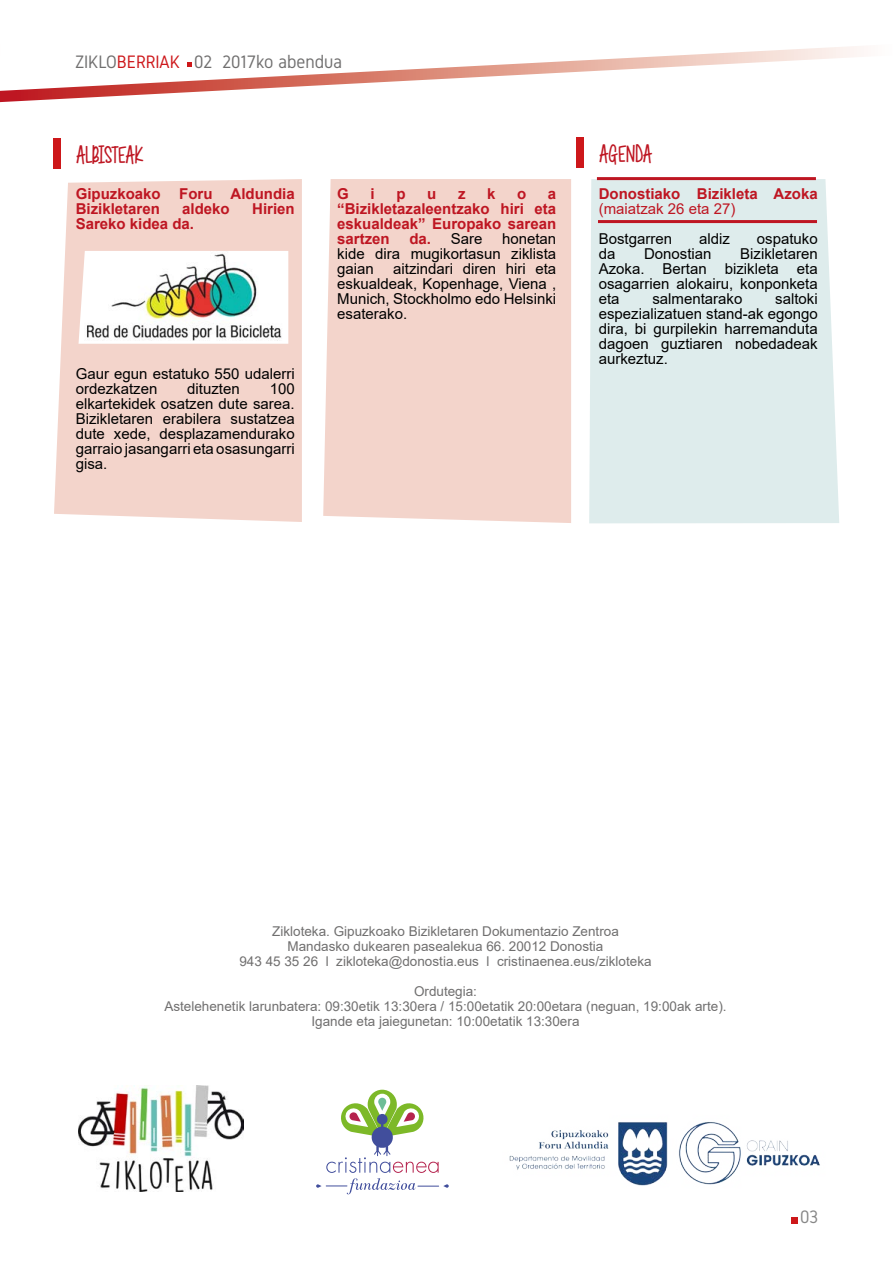
<style>
.page{position:relative;width:893px;height:1263px;background:#fff}
.page>*{position:absolute;margin:0;border:0;box-sizing:border-box;transform-origin:0 0}
.t1{font:31.5px "Generally Speaking";letter-spacing:-.02em;color:#be1622}
.t2{font:31.5px "Generally Speaking";color:#be1622}
.t3{font:18px "Gidole";color:#706f6f}
.t4{font:18px "Gidole";color:#878787}
.t5{font:15px/15px "Arial";color:#000;text-align:justify}
.t6{font:700 15px/15px "Arial";color:#be1622}
.t7{font:15px "Arial";color:#be1622}
.t8{font:13.5px/15px "Arial";color:#706f6f;text-align:center}
.s1{color:#cd171a}
.s2{font-weight:700;color:#be1622}
</style>
<div class="page">
<div style="left:323px;top:179px;width:248px;height:344px;background:#f3d4cb"></div>
<div style="left:589px;top:179px;width:250px;height:344px;background:#deecec"></div>
<div style="left:54px;top:179px;width:248px;height:343px;background:#f3d4cb"></div>
<div style="left:53px;top:138px;width:8px;height:31px;background:#cd171a"></div>
<div style="left:576px;top:137px;width:8px;height:31px;background:#cd171a"></div>
<div style="left:792px;top:1217px;width:6px;height:7px;background:#cd171a"></div>
<svg style="left:0;top:46px;width:861px;height:56px"></svg>
<hr style="left:597px;top:177px;width:219px;height:3px;background:#be1622">
<hr style="left:598px;top:220px;width:219px;height:3px;background:#be1622">
<img style="left:509px;top:1122px;width:311px;height:64px">
<img style="left:78px;top:1085px;width:166px;height:106px">
<svg style="left:316px;top:1090px;width:133px;height:104px"></svg>
<img style="left:79px;top:251px;width:209px;height:93px">
<p class="t3" style="left:75px;top:51px;width:268px">ZIKLO<span class="s1">BERRIAK</span> 02 2017ko abendua</p>
<h1 class="t1" style="left:77px;top:138px;width:68px">ALBISTEAK</h1>
<h1 class="t2" style="left:600px;top:137px;width:54px">AGENDA</h1>
<p class="t6" style="left:76px;top:186px;width:221px">Gipuzkoako Foru Aldundia<br>Bizikletaren</p>
<p class="t6" style="left:182px;top:201px;width:49px">aldeko</p>
<p class="t6" style="left:252px;top:201px;width:44px">Hirien</p>
<p class="t6" style="left:76px;top:216px;width:120px">Sareko kidea da.</p>
<p class="t5" style="left:76px;top:366px;width:220px">Gaur egun estatuko 550 udalerri ordezkatzen</p>
<p class="t5" style="left:76px;top:381px;width:220px;text-indent:194px">100 elkartekidek osatzen dute sarea.<br>Bizikletaren erabilera sustatzea dute xede, desplazamendurako garraio jasangarri eta osasungarri gisa.</p>
<p class="t5" style="left:187px;top:381px;width:54px">dituzten</p>
<p class="t6" style="left:337px;top:186px;width:13px">G</p>
<p class="t6" style="left:371px;top:186px;width:6px">i</p>
<p class="t6" style="left:396px;top:186px;width:11px">p</p>
<p class="t6" style="left:427px;top:186px;width:11px">u</p>
<p class="t6" style="left:458px;top:186px;width:9px">z</p>
<p class="t6" style="left:487px;top:186px;width:10px">k</p>
<p class="t6" style="left:517px;top:186px;width:11px">o</p>
<p class="t6" style="left:337px;top:186px;width:221px;text-align:justify;text-indent:211px">a “Bizikletazaleentzako hiri eta eskualdeak” Europako sarean sartzen</p>
<p class="t5" style="left:409px;top:231px;width:74px"><span class="s2">da.</span> Sare</p>
<p class="t5" style="left:337px;top:231px;width:220px;text-indent:165px">honetan kide dira mugikortasun ziklista gaian</p>
<p class="t5" style="left:337px;top:261px;width:220px;text-indent:56px">aitzindari diren hiri eta eskualdeak, Kopenhage, Viena , Munich, Stockholmo edo Helsinki esaterako.</p>
<p class="t6" style="left:599px;top:186px;width:220px">Donostiako Bizikleta Azoka</p>
<p class="t7" style="left:599px;top:198px;width:138px">(maiatzak 26 eta 27)</p>
<p class="t5" style="left:599px;top:231px;width:75px">Bostgarren</p>
<p class="t5" style="left:699px;top:231px;width:32px">aldiz</p>
<p class="t5" style="left:757px;top:231px;width:62px">ospatuko</p>
<p class="t5" style="left:599px;top:246px;width:18px">da</p>
<p class="t5" style="left:644px;top:246px;width:69px">Donostian</p>
<p class="t5" style="left:599px;top:246px;width:220px;text-indent:141px">Bizikletaren Azoka. Bertan bizikleta eta osagarrien alokairu, konponketa eta</p>
<p class="t5" style="left:599px;top:291px;width:220px;text-indent:176px">saltoki espezializatuen stand-ak egongo dira, bi gurpilekin harremanduta dagoen guztiaren nobedadeak aurkeztuz.</p>
<p class="t5" style="left:652px;top:291px;width:92px">salmentarako</p>
<p class="t8" style="left:239px;top:924px;width:414px">Zikloteka. Gipuzkoako Bizikletaren Dokumentazio Zentroa<br>Mandasko dukearen pasealekua 66. 20012 Donostia<br>943 45 35 26 l zikloteka@donostia.eus l cristinaenea.eus/zikloteka</p>
<p class="t8" style="left:164px;top:984px;width:564px">Ordutegia:<br>Astelehenetik larunbatera: 09:30etik 13:30era / 15:00etatik 20:00etara (neguan, 19:00ak arte).<br>Igande eta jaiegunetan: 10:00etatik 13:30era</p>
<p class="t4" style="left:800px;top:1207px;width:20px">03</p>
</div>
